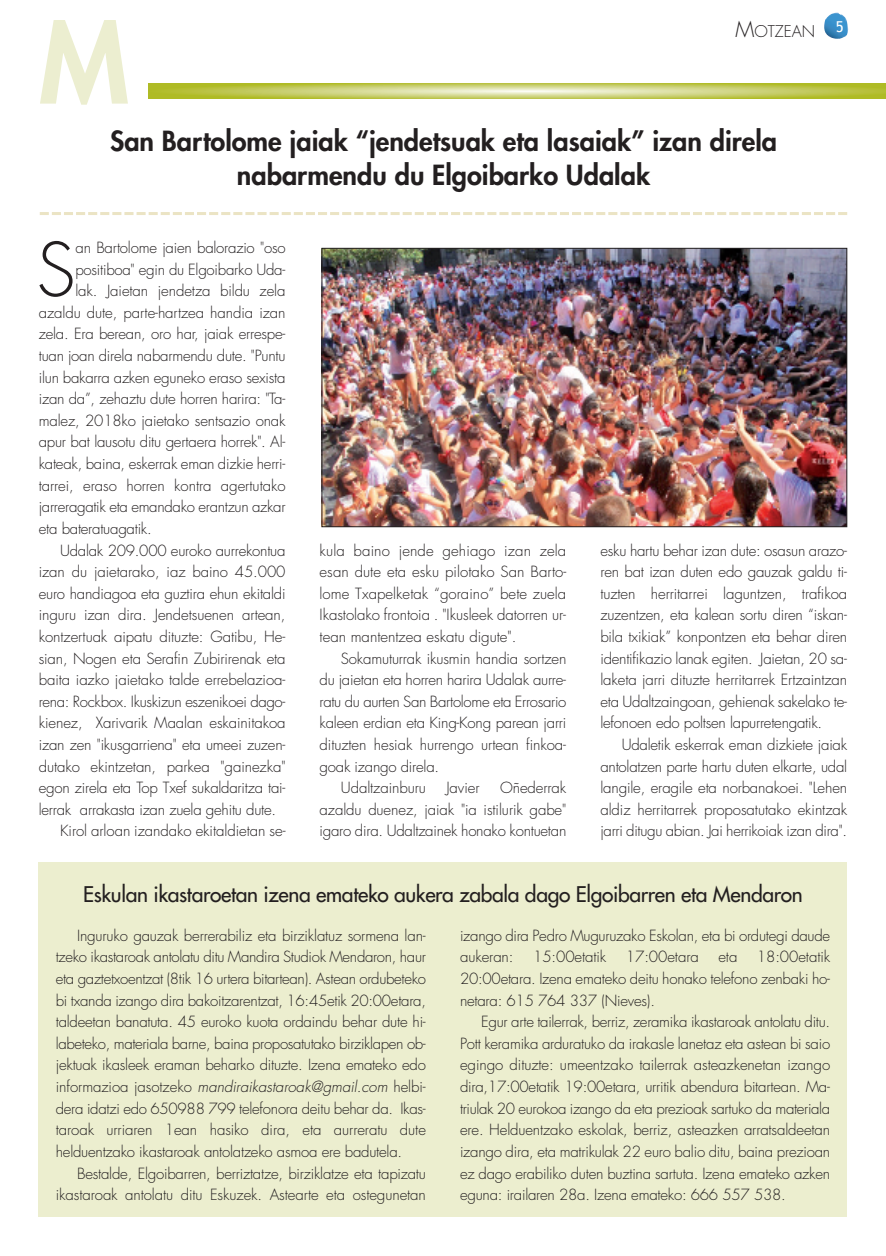
<style>
.page{position:relative;width:886px;height:1256px;background:#fff}
.page>*{position:absolute;margin:0;border:0;box-sizing:border-box;transform-origin:0 0}
.t1{font:300 72.3px "Futura";color:#231f20}
.t2{font:800 27px/34.5px "Futura";color:#231f20;text-align:center}
.t3{font:21px "Futura";letter-spacing:-.015em;color:#231f20}
.t4{font:300 15.75px "Futura";color:#231f20}
.t5{font:300 15px/21.6px "Futura";letter-spacing:-.015em;color:#231f20;text-align:justify}
.t6{font:15px "Trebuchet MS";color:#fff}
.s1{font-size:21px}
.s2{font-style:italic}
</style>
<div class="page">
<img style="left:824px;top:13px;width:24px;height:26px">
<img style="left:323px;top:250px;width:522px;height:275px">
<div style="left:321px;top:248px;width:526px;height:279px;border:1px solid #231f20"></div>
<svg style="left:40px;top:212px;width:807px;height:3px"></svg>
<div style="left:39px;top:862px;width:808px;height:355px;background:#eceecf"></div>
<svg style="left:148px;top:83px;width:737px;height:15px;background:#c6cd69"></svg>
<svg style="left:40px;top:20px;width:88px;height:85px"></svg>
<p class="t4" style="left:735px;top:24px;width:81px"><span class="s1">M</span>OTZEAN</p>
<p class="t6" style="left:835px;top:18px;width:9px">5</p>
<h2 class="t2" style="left:110px;top:125px;width:668px">San Bartolome jaiak “jendetsuak eta lasaiak” izan direla nabarmendu du Elgoibarko Udalak</h2>
<h1 class="t1" style="left:36px;top:236px;width:41px">S</h1>
<p class="t5" style="left:75px;top:238px;width:212px">an Bartolome jaien balorazio "oso</p>
<p class="t5" style="left:75px;top:259px;width:211px">positiboa" egin du Elgoibarko Uda-</p>
<p class="t5" style="left:75px;top:281px;width:212px">lak. Jaietan jendetza bildu zela</p>
<p class="t5" style="left:39px;top:303px;width:248px">azaldu dute, parte-hartzea handia izan</p>
<p class="t5" style="left:39px;top:324px;width:248px">zela. Era berean, oro har, jaiak errespe-</p>
<p class="t5" style="left:39px;top:346px;width:248px">tuan joan direla nabarmendu dute. "Puntu</p>
<p class="t5" style="left:39px;top:367px;width:248px">ilun bakarra azken eguneko eraso sexista</p>
<p class="t5" style="left:39px;top:389px;width:248px">izan da”, zehaztu dute horren harira: "Ta-</p>
<p class="t5" style="left:39px;top:411px;width:248px">malez, 2018ko jaietako sentsazio onak</p>
<p class="t5" style="left:39px;top:432px;width:248px">apur bat lausotu ditu gertaera horrek". Al-</p>
<p class="t5" style="left:39px;top:454px;width:248px">kateak, baina, eskerrak eman dizkie herri-</p>
<p class="t5" style="left:39px;top:475px;width:248px">tarrei, eraso horren kontra agertutako</p>
<p class="t5" style="left:39px;top:497px;width:248px">jarreragatik eta emandako erantzun azkar</p>
<p class="t5" style="left:39px;top:519px;width:114px">eta bateratuagatik.</p>
<p class="t5" style="left:60px;top:540px;width:227px">Udalak 209.000 euroko aurrekontua</p>
<p class="t5" style="left:39px;top:562px;width:248px">izan du jaietarako, iaz baino 45.000</p>
<p class="t5" style="left:39px;top:583px;width:248px">euro handiagoa eta guztira ehun ekitaldi</p>
<p class="t5" style="left:39px;top:605px;width:248px">inguru izan dira. Jendetsuenen artean,</p>
<p class="t5" style="left:39px;top:627px;width:248px">kontzertuak aipatu dituzte: Gatibu, He-</p>
<p class="t5" style="left:39px;top:648px;width:248px">sian, Nogen eta Serafin Zubirirenak eta</p>
<p class="t5" style="left:39px;top:670px;width:248px">baita iazko jaietako talde errebelazioa-</p>
<p class="t5" style="left:39px;top:691px;width:248px">rena: Rockbox. Ikuskizun eszenikoei dago-</p>
<p class="t5" style="left:39px;top:713px;width:248px">kienez, Xarivarik Maalan eskainitakoa</p>
<p class="t5" style="left:39px;top:735px;width:248px">izan zen "ikusgarriena" eta umeei zuzen-</p>
<p class="t5" style="left:39px;top:756px;width:248px">dutako ekintzetan, parkea "gainezka"</p>
<p class="t5" style="left:39px;top:778px;width:248px">egon zirela eta Top Txef sukaldaritza tai-</p>
<p class="t5" style="left:39px;top:799px;width:239px">lerrak arrakasta izan zuela gehitu dute.</p>
<p class="t5" style="left:60px;top:821px;width:227px">Kirol arloan izandako ekitaldietan se-</p>
<p class="t5" style="left:319px;top:540px;width:248px">kula baino jende gehiago izan zela esan dute eta esku pilotako San Barto&shy;lome Txapelketak “goraino” bete zuela Ikastolako frontoia . "Ikusleek datorren ur&shy;tean mantentzea eskatu digute".</p>
<p class="t5" style="left:341px;top:648px;width:227px">Sokamuturrak ikusmin handia sortzen</p>
<p class="t5" style="left:319px;top:670px;width:248px">du jaietan eta horren harira Udalak aurre-</p>
<p class="t5" style="left:319px;top:691px;width:248px">ratu du aurten San Bartolome eta Errosario</p>
<p class="t5" style="left:319px;top:713px;width:248px">kaleen erdian eta King-Kong parean jarri</p>
<p class="t5" style="left:319px;top:735px;width:248px">dituzten hesiak hurrengo urtean finkoa-</p>
<p class="t5" style="left:319px;top:756px;width:121px">goak izango direla.</p>
<p class="t5" style="left:341px;top:778px;width:86px">Udaltzainburu</p>
<p class="t5" style="left:446px;top:778px;width:35px">Javier</p>
<p class="t5" style="left:319px;top:778px;width:248px;text-indent:180px">Oñederrak azaldu duenez, jaiak "ia istilurik gabe" igaro dira. Udaltzainek honako kontuetan</p>
<p class="t5" style="left:600px;top:540px;width:248px">esku hartu behar izan dute: osasun arazo&shy;ren bat izan duten edo gauzak galdu ti&shy;tuzten herritarrei laguntzen, trafikoa zuzentzen, eta kalean sortu diren “iskan&shy;bila txikiak” konpontzen eta behar diren identifikazio lanak egiten. Jaietan, 20 sa&shy;laketa jarri dituzte herritarrek Ertzaintzan eta Udaltzaingoan, gehienak sakelako te&shy;lefonoen edo poltsen lapurretengatik.</p>
<p class="t5" style="left:600px;top:735px;width:248px;text-indent:21px">Udaletik eskerrak eman dizkiete jaiak antolatzen parte hartu duten elkarte, udal langile, eragile eta norbanakoei. "Lehen aldiz herritarrek proposatutako ekintzak jarri ditugu abian. Jai herrikoiak izan dira".</p>
<h3 class="t3" style="left:83px;top:884px;width:721px">Eskulan ikastaroetan izena emateko aukera zabala dago Elgoibarren eta Mendaron</h3>
<p class="t5" style="left:56px;top:925px;width:371px;text-indent:21px">Inguruko gauzak berrerabiliz eta birziklatuz sormena lan&shy;tzeko ikastaroak antolatu ditu Mandira Studiok Mendaron, haur eta gaztetxoentzat (8tik 16 urtera bitartean). Astean ordubeteko bi txanda izango dira bakoitzarentzat, 16:45etik 20:00etara, taldeetan banatuta. 45 euroko kuota ordaindu behar dute hi&shy;labeteko, materiala barne, baina proposatutako birziklapen ob&shy;jektuak ikasleek eraman beharko dituzte. Izena emateko edo informazioa jasotzeko <span class="s2">mandiraikastaroak@gmail.com</span> helbi&shy;dera idatzi edo 650988 799 telefonora deitu behar da. Ikas&shy;taroak urriaren 1ean hasiko dira, eta aurreratu dute helduentzako ikastaroak antolatzeko asmoa ere badutela.</p>
<p class="t5" style="left:56px;top:1163px;width:371px;text-align:right">Bestalde, Elgoibarren, berriztatze, birziklatze eta tapizatu ikastaroak antolatu ditu Eskuzek. Astearte eta ostegunetan</p>
<p class="t5" style="left:460px;top:925px;width:371px">izango dira Pedro Muguruzako Eskolan, eta bi ordutegi daude aukeran:</p>
<p class="t5" style="left:460px;top:947px;width:371px;text-indent:297px">18:00etatik 20:00etara. Izena emateko deitu honako telefono zenbaki ho&shy;netara: 615 764 337 (Nieves).</p>
<p class="t5" style="left:460px;top:1012px;width:371px;text-indent:21px">Egur arte tailerrak, berriz, zeramika ikastaroak antolatu ditu.<br>Pott keramika arduratuko da irakasle lanetaz eta astean bi saio egingo dituzte: umeentzako tailerrak asteazkenetan izango dira,17:00etatik 19:00etara, urritik abendura bitartean. Ma&shy;triulak 20 eurokoa izango da eta prezioak sartuko da materiala ere. Helduentzako eskolak, berriz, asteazken arratsaldeetan izango dira, eta matrikulak 22 euro balio ditu, baina prezioan ez dago erabiliko duten buztina sartuta. Izena emateko azken eguna: irailaren 28a. Izena emateko: 666 557 538.</p>
<p class="t5" style="left:533px;top:947px;width:75px">15:00etatik</p>
<p class="t5" style="left:626px;top:947px;width:74px">17:00etara</p>
<p class="t5" style="left:718px;top:947px;width:21px">eta</p>
</div>
